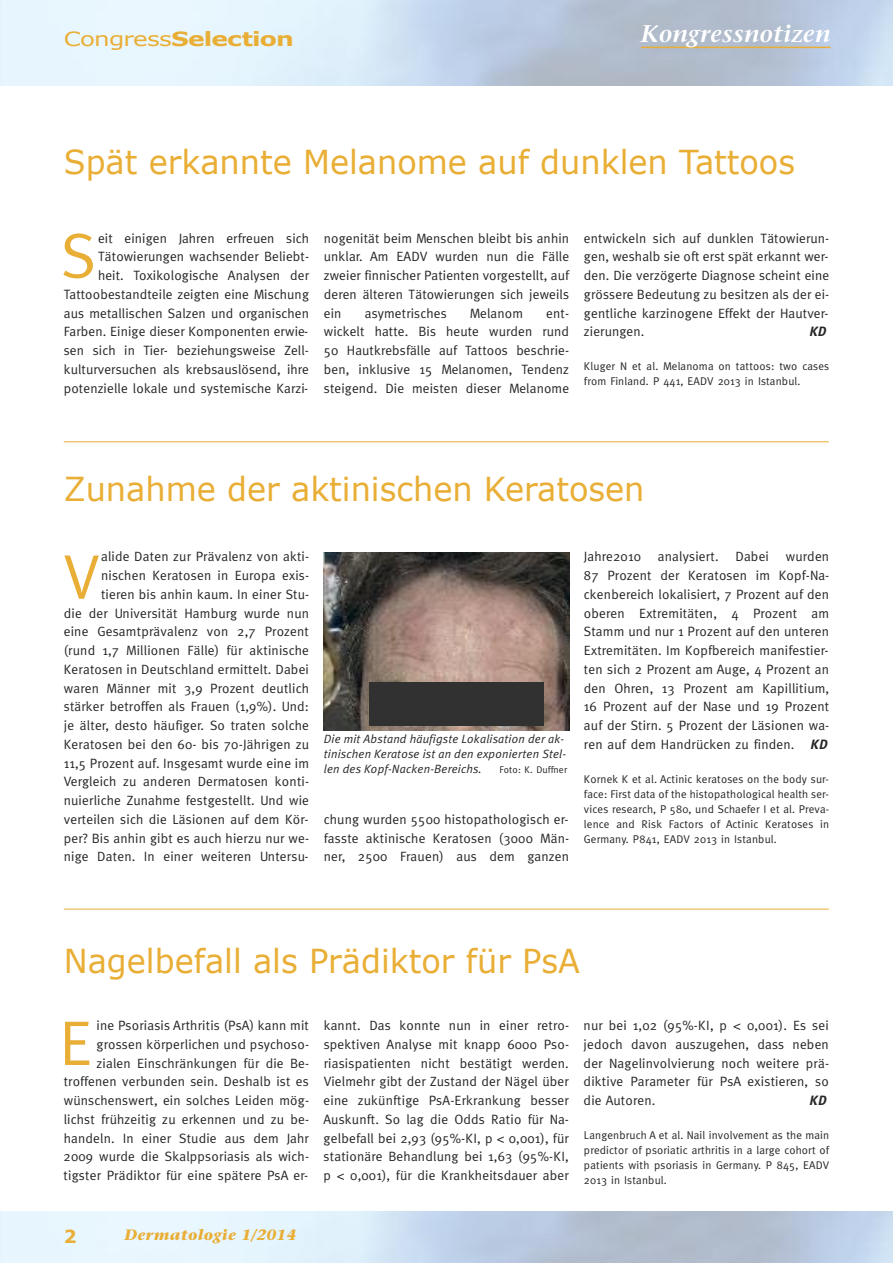
<style>
.page{position:relative;width:893px;height:1263px;background:#fff}
.page>*{position:absolute;margin:0;border:0;box-sizing:border-box;transform-origin:0 0}
.t1{font:63px "Meta Plus Normal";color:#e9ae35}
.t2{font:33px "Verdana";color:#e9ae35}
.t3{font:italic 600 24px "Stone Serif";letter-spacing:.01em;color:#fff}
.t4{font:700 19.5px "Verdana";letter-spacing:-.035em;color:#e9ae35;scale:1.28 1}
.t5{font:700 18px "Verdana";color:#e9ae35}
.t6{font:italic 700 15px "Stone Serif";letter-spacing:.03em;color:#e9ae35}
.t7{font:13.5px/18.8px "Meta Plus";letter-spacing:.015em;color:#272627;text-align:justify}
.t8{font:italic 700 13.5px "Meta Plus";color:#272627}
.t9{font:italic 12px/15px "Meta Plus Normal";letter-spacing:.015em;color:#272627}
.t10{font:11.25px/15px "Meta";letter-spacing:.015em;color:#272627;text-align:justify}
.t11{font:9.75px "Meta";letter-spacing:.015em;color:#272627}
.s1{font-weight:400}
.s2{font-weight:700;font-style:italic}
.s3{font-family:"Univers"}
</style>
<div class="page">
<hr style="left:641px;top:47px;width:190px;height:1px;background:#e9ae35">
<hr style="left:64px;top:441px;width:765px;height:1px;background:#e9ae35">
<hr style="left:64px;top:909px;width:765px;height:1px;background:#e9ae35">
<img style="left:324px;top:552px;width:245px;height:178px">
<div style="left:370px;top:682px;width:174px;height:44px;background:#323132"></div>
<h3 class="t4" style="left:64px;top:26px;width:181px"><span class="s1">Congress</span>Selection</h3>
<h3 class="t3" style="left:641px;top:25px;width:191px">Kongressnotizen</h3>
<h2 class="t2" style="left:64px;top:141px;width:733px">Spät erkannte Melanome auf dunklen Tattoos</h2>
<p class="t7" style="left:64px;top:229px;width:247px;text-align:right">eit einigen Jahren erfreuen sich Tätowierungen wachsender Beliebt-<br>heit. Toxikologische Analysen der Tattoobestandteile zeigten eine Mischung aus metallischen Salzen und organischen Farben. Einige dieser Komponenten erwie&shy;sen sich in Tier- beziehungsweise Zell&shy;kulturversuchen als krebsauslösend, ihre potenzielle lokale und systemische Karzi-</p>
<p class="t7" style="left:324px;top:229px;width:247px">nogenität beim Menschen bleibt bis anhin unklar. Am EADV wurden nun die Fälle zweier finnischer Patienten vorgestellt, auf deren älteren Tätowierungen sich jeweils ein</p>
<h1 class="t1" style="left:61px;top:219px;width:37px">S</h1>
<p class="t7" style="left:365px;top:304px;width:83px">asymetrisches</p>
<p class="t7" style="left:470px;top:304px;width:54px">Melanom</p>
<p class="t7" style="left:324px;top:304px;width:247px;text-indent:222px">ent&shy;wickelt hatte. Bis heute wurden rund 50 Hautkrebsfälle auf Tattoos beschrie&shy;ben, inklusive 15 Melanomen, Tendenz steigend. Die meisten dieser Melanome</p>
<p class="t7" style="left:584px;top:229px;width:247px">entwickeln sich auf dunklen Tätowierun&shy;gen, weshalb sie oft erst spät erkannt wer&shy;den. Die verzögerte Diagnose scheint eine grössere Bedeutung zu besitzen als der ei&shy;gentliche karzinogene Effekt der Hautver&shy;zierungen.</p>
<p class="t8" style="left:809px;top:324px;width:19px">KD</p>
<p class="t10" style="left:584px;top:359px;width:247px">Kluger N et al. Melanoma on tattoos: two cases from Finland. P 441, EADV 2013 in Istanbul.</p>
<h2 class="t2" style="left:64px;top:468px;width:582px">Zunahme der aktinischen Keratosen</h2>
<p class="t7" style="left:64px;top:547px;width:247px;text-align:right">alide Daten zur Prävalenz von akti&shy;nischen Keratosen in Europa exis-<br>tieren bis anhin kaum. In einer Stu-<br>die der Universität Hamburg wurde nun eine Gesamtprävalenz von 2,7 Prozent (rund 1,7 Millionen Fälle) für aktinische Keratosen in Deutschland ermittelt. Dabei waren Männer mit 3,9 Prozent deutlich stärker betroffen als Frauen (1,9%). Und: je älter, desto häufiger. So traten solche Keratosen bei den 60- bis 70-Jährigen zu 11,5 Prozent auf. Insgesamt wurde eine im Vergleich zu anderen Dermatosen konti&shy;nuierliche Zunahme festgestellt. Und wie verteilen sich die Läsionen auf dem Kör&shy;per? Bis anhin gibt es auch hierzu nur we&shy;nige Daten. In einer weiteren Untersu-</p>
<h1 class="t1" style="left:64px;top:540px;width:37px">V</h1>
<p class="t9" style="left:324px;top:731px;width:244px">Die mit Abstand häufigste Lokalisation der ak&shy;tinischen Keratose ist an den exponierten Stel&shy;len des Kopf-Nacken-Bereichs.</p>
<p class="t11" style="left:499px;top:763px;width:69px">Foto: K. Duffner</p>
<p class="t7" style="left:324px;top:810px;width:247px">chung wurden 5500 histopathologisch er&shy;fasste aktinische Keratosen (3000 Män&shy;ner, 2500 Frauen) aus dem ganzen</p>
<p class="t7" style="left:584px;top:547px;width:247px">Jahre2010 analysiert. Dabei wurden 87 Prozent der Keratosen im Kopf-Na&shy;ckenbereich lokalisiert, 7 Prozent auf den oberen Extremitäten, 4 Prozent am Stamm und nur 1 Prozent auf den unteren Extremitäten. Im Kopfbereich manifestier&shy;ten sich 2 Prozent am Auge, 4 Prozent an den Ohren, 13 Prozent am Kapillitium, 16 Prozent auf der Nase und 19 Prozent auf der Stirn. 5 Prozent der Läsionen wa&shy;ren auf dem Handrücken zu finden. <span class="s2">KD</span></p>
<p class="t10" style="left:584px;top:771px;width:247px">Kornek K et al. Actinic keratoses on the body sur&shy;face: First data of the histopathological health ser&shy;vices research, P 580, und Schaefer I et al. Preva&shy;lence and Risk Factors of Actinic Keratoses in Germany. P841, EADV 2013 in Istanbul.</p>
<h2 class="t2" style="left:64px;top:940px;width:518px">Nagelbefall als Prädiktor für PsA</h2>
<p class="t7" style="left:64px;top:1016px;width:247px;text-align:right">ine Psoriasis Arthritis (PsA) kann mit grossen körperlichen und psychoso&shy;zialen Einschränkungen für die Be&shy;troffenen verbunden sein. Deshalb ist es wünschenswert, ein solches Leiden mög&shy;lichst frühzeitig zu erkennen und zu be&shy;handeln. In einer Studie aus dem Jahr 2009 wurde die Skalppsoriasis als wich&shy;tigster Prädiktor für eine spätere PsA er-</p>
<p class="t7" style="left:324px;top:1016px;width:247px">kannt. Das konnte nun in einer retro&shy;spektiven Analyse mit knapp 6000 Pso&shy;riasispatienten nicht bestätigt werden.<br>Vielmehr gibt der Zustand der Nägel über eine zukünftige PsA-Erkrankung besser Auskunft. So lag die Odds Ratio für Na&shy;gelbefall bei 2,93 (95%-KI, p <span class="s3">&lt;</span> 0,001), für stationäre Behandlung bei 1,63 (95%-KI, p <span class="s3">&lt;</span> 0,001), für die Krankheitsdauer aber</p>
<p class="t7" style="left:584px;top:1016px;width:247px">nur bei 1,02 (95%-KI, p <span class="s3">&lt;</span> 0,001). Es sei jedoch davon auszugehen, dass neben der Nagelinvolvierung noch weitere prä&shy;diktive Parameter für PsA existieren, so die Autoren.</p>
<h1 class="t1" style="left:59px;top:1006px;width:34px">E</h1>
<p class="t8" style="left:809px;top:1093px;width:19px">KD</p>
<p class="t10" style="left:584px;top:1127px;width:247px">Langenbruch A et al. Nail involvement as the main predictor of psoriatic arthritis in a large cohort of patients with psoriasis in Germany. P 845, EADV 2013 in Istanbul.</p>
<h3 class="t5" style="left:64px;top:1224px;width:14px">2</h3>
<p class="t6" style="left:124px;top:1229px;width:173px">Dermatologie 1/2014</p>
</div>
